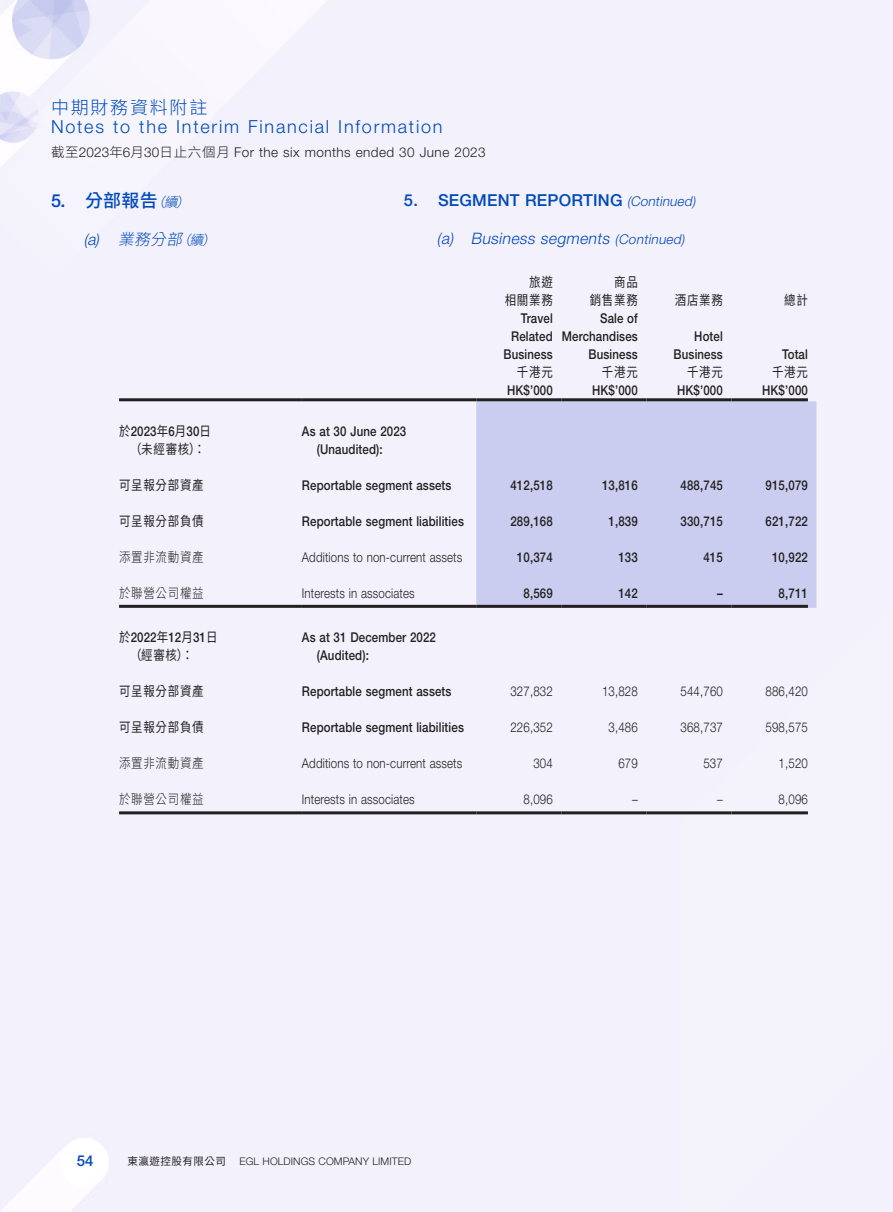
<style>
.page{position:relative;width:893px;height:1212px;background:#fff}
.page>*{position:absolute;margin:0;border:0;box-sizing:border-box;transform-origin:0 0}
.t1{font:300 18px "Helvetica Neue LT Std";letter-spacing:.1em;color:#004aba}
.C_Heading_1{font:500 18px "Source Han Sans TC";color:#004aba}
.t2{font:300 18px "Source Han Sans TC";letter-spacing:.1em;color:#004aba}
.Heading_1{font:500 16.5px "Helvetica Neue LT Std";letter-spacing:.015em;color:#004aba}
.Heading_2{font:italic 300 15.75px "Helvetica Neue LT Std";color:#004aba}
.C_Heading_2{font:italic 300 15.75px "Source Han Sans TC";color:#004aba}
.t3{font:500 15px "Helvetica Neue LT Std";color:#004aba}
.C_Body_Text{font:500 13.5px/18px "Helvetica Neue LT Std";letter-spacing:.015em;color:#231f20;scale:.85 1}
.C_Body_Text-2{font:300 13.5px "Helvetica Neue LT Std";letter-spacing:.015em;color:#231f20;scale:.85 1}
.C_Body_Text-3{font:13.5px/18px "Source Han Sans TC";letter-spacing:.065em;color:#231f20;text-align:center;scale:.85 1}
.C_Body_Text-4{font:300 13.5px "Helvetica Neue LT Std";letter-spacing:.035em;color:#231f20}
.C_Body_Text-5{font:300 13.5px "Source Han Sans TC";letter-spacing:.065em;color:#231f20;scale:.85 1}
.t4{font:300 10.5px "Helvetica Neue LT Std";letter-spacing:.005em;color:#231f20}
.t5{font:10.5px "Source Han Sans TC";letter-spacing:.05em;color:#231f20}
.s1{font-family:"Source Han Sans TC"}
.s2{font-family:"Helvetica Neue LT Std"}
.s3{font-weight:300;font-style:italic;font-size:13.5px}
.s4{font-size:13.5px}
.s5{font-family:"Helvetica Neue LT Std";font-weight:500}
</style>
<div class="page">
<div style="left:476px;top:401px;width:340px;height:207px;background:#cacdef"></div>
<hr style="left:119px;top:398px;width:183px;height:3px;background:#231f20">
<hr style="left:302px;top:398px;width:174px;height:3px;background:#231f20">
<hr style="left:476px;top:398px;width:85px;height:3px;background:#231f20">
<hr style="left:561px;top:398px;width:85px;height:3px;background:#231f20">
<hr style="left:646px;top:398px;width:85px;height:3px;background:#231f20">
<hr style="left:731px;top:398px;width:77px;height:3px;background:#231f20">
<hr style="left:119px;top:605px;width:183px;height:3px;background:#231f20">
<hr style="left:302px;top:605px;width:174px;height:3px;background:#231f20">
<hr style="left:476px;top:605px;width:85px;height:3px;background:#231f20">
<hr style="left:561px;top:605px;width:85px;height:3px;background:#231f20">
<hr style="left:646px;top:605px;width:85px;height:3px;background:#231f20">
<hr style="left:731px;top:605px;width:77px;height:3px;background:#231f20">
<hr style="left:119px;top:811px;width:183px;height:3px;background:#231f20">
<hr style="left:302px;top:811px;width:174px;height:3px;background:#231f20">
<hr style="left:476px;top:811px;width:85px;height:3px;background:#231f20">
<hr style="left:561px;top:811px;width:85px;height:3px;background:#231f20">
<hr style="left:646px;top:811px;width:85px;height:3px;background:#231f20">
<hr style="left:731px;top:811px;width:77px;height:3px;background:#231f20">
<h1 class="t2" style="left:51px;top:97px;width:158px">中期財務資料附註</h1>
<h1 class="t1" style="left:51px;top:116px;width:393px">Notes to the Interim Financial Information</h1>
<p class="C_Body_Text-4" style="left:51px;top:144px;width:436px"><span class="s1">截至</span>2023<span class="s1">年</span>6<span class="s1">月</span>30<span class="s1">日止六個月</span> For the six months ended 30 June 2023</p>
<p class="C_Heading_1" style="left:51px;top:190px;width:147px"><span class="s2">5.</span> 分部報告<span class="s3">（續）</span></p>
<p class="C_Heading_2" style="left:84px;top:231px;width:140px"><span class="s2">(a)</span> 業務分部<span class="s4">（續）</span></p>
<p class="Heading_1" style="left:404px;top:190px;width:293px">5. SEGMENT REPORTING <span class="s3">(Continued)</span></p>
<p class="Heading_2" style="left:437px;top:229px;width:249px">(a) Business segments <span class="s4">(Continued)</span></p>
<p class="C_Body_Text-3" style="left:529px;top:273px;width:29px">旅遊</p>
<p class="C_Body_Text-3" style="left:505px;top:291px;width:58px">相關業務</p>
<p class="C_Body_Text-3" style="left:614px;top:273px;width:29px">商品</p>
<p class="C_Body_Text-3" style="left:590px;top:291px;width:58px">銷售業務</p>
<p class="C_Body_Text-3" style="left:675px;top:291px;width:58px">酒店業務</p>
<p class="C_Body_Text-3" style="left:784px;top:291px;width:29px">總計</p>
<p class="C_Body_Text" style="left:521px;top:309px;width:39px">Travel</p>
<p class="C_Body_Text" style="left:511px;top:327px;width:51px">Related</p>
<p class="C_Body_Text" style="left:503px;top:345px;width:60px">Business</p>
<p class="C_Body_Text" style="left:600px;top:309px;width:46px">Sale of</p>
<p class="C_Body_Text" style="left:562px;top:327px;width:91px">Merchandises</p>
<p class="C_Body_Text" style="left:589px;top:345px;width:60px">Business</p>
<p class="C_Body_Text" style="left:694px;top:327px;width:35px">Hotel</p>
<p class="C_Body_Text" style="left:674px;top:345px;width:60px">Business</p>
<p class="C_Body_Text" style="left:782px;top:345px;width:32px">Total</p>
<p class="C_Body_Text-3" style="left:517px;top:363px;width:44px">千港元</p>
<p class="C_Body_Text-3" style="left:602px;top:363px;width:44px">千港元</p>
<p class="C_Body_Text-3" style="left:687px;top:363px;width:44px">千港元</p>
<p class="C_Body_Text-3" style="left:772px;top:363px;width:44px">千港元</p>
<p class="C_Body_Text" style="left:507px;top:381px;width:55px">HK$’000</p>
<p class="C_Body_Text" style="left:592px;top:381px;width:55px">HK$’000</p>
<p class="C_Body_Text" style="left:677px;top:381px;width:55px">HK$’000</p>
<p class="C_Body_Text" style="left:762px;top:381px;width:55px">HK$’000</p>
<p class="C_Body_Text-3" style="left:119px;top:422px;width:110px">於<span class="s5">2023</span>年<span class="s5">6</span>月<span class="s5">30</span>日（未經審核）：</p>
<p class="C_Body_Text" style="left:317px;top:422px;width:107px;text-indent:-15px">As at 30 June 2023 (Unaudited):</p>
<p class="C_Body_Text-3" style="left:119px;top:476px;width:101px">可呈報分部資產</p>
<p class="C_Body_Text" style="left:302px;top:476px;width:178px">Reportable segment assets</p>
<p class="C_Body_Text" style="left:510px;top:476px;width:51px">412,518</p>
<p class="C_Body_Text" style="left:602px;top:476px;width:44px">13,816</p>
<p class="C_Body_Text" style="left:680px;top:476px;width:51px">488,745</p>
<p class="C_Body_Text" style="left:766px;top:476px;width:51px">915,079</p>
<p class="C_Body_Text-3" style="left:119px;top:512px;width:101px">可呈報分部負債</p>
<p class="C_Body_Text" style="left:302px;top:512px;width:192px">Reportable segment liabilities</p>
<p class="C_Body_Text" style="left:510px;top:512px;width:51px">289,168</p>
<p class="C_Body_Text" style="left:608px;top:512px;width:36px">1,839</p>
<p class="C_Body_Text" style="left:680px;top:512px;width:51px">330,715</p>
<p class="C_Body_Text" style="left:766px;top:512px;width:51px">621,722</p>
<p class="C_Body_Text-5" style="left:119px;top:549px;width:101px">添置非流動資產</p>
<p class="C_Body_Text-2" style="left:302px;top:549px;width:190px">Additions to non-current assets</p>
<p class="C_Body_Text" style="left:517px;top:548px;width:44px">10,374</p>
<p class="C_Body_Text" style="left:618px;top:548px;width:24px">133</p>
<p class="C_Body_Text" style="left:703px;top:548px;width:24px">415</p>
<p class="C_Body_Text" style="left:772px;top:548px;width:44px">10,922</p>
<p class="C_Body_Text-5" style="left:119px;top:585px;width:101px">於聯營公司權益</p>
<p class="C_Body_Text-2" style="left:302px;top:585px;width:134px">Interests in associates</p>
<p class="C_Body_Text" style="left:523px;top:584px;width:36px">8,569</p>
<p class="C_Body_Text" style="left:618px;top:584px;width:24px">142</p>
<p class="C_Body_Text" style="left:717px;top:584px;width:8px">–</p>
<p class="C_Body_Text" style="left:779px;top:584px;width:36px">8,711</p>
<p class="C_Body_Text-3" style="left:130px;top:628px;width:105px;text-align:left;text-indent:-11px">於<span class="s5">2022</span>年<span class="s5">12</span>月<span class="s5">31</span>日（經審核）：</p>
<p class="C_Body_Text" style="left:317px;top:628px;width:142px;text-indent:-15px">As at 31 December 2022 (Audited):</p>
<p class="C_Body_Text-3" style="left:119px;top:682px;width:101px">可呈報分部資產</p>
<p class="C_Body_Text" style="left:302px;top:682px;width:178px">Reportable segment assets</p>
<p class="C_Body_Text-2" style="left:510px;top:683px;width:51px">327,832</p>
<p class="C_Body_Text-2" style="left:602px;top:683px;width:44px">13,828</p>
<p class="C_Body_Text-2" style="left:680px;top:683px;width:51px">544,760</p>
<p class="C_Body_Text-2" style="left:766px;top:683px;width:51px">886,420</p>
<p class="C_Body_Text-3" style="left:119px;top:718px;width:101px">可呈報分部負債</p>
<p class="C_Body_Text" style="left:302px;top:718px;width:192px">Reportable segment liabilities</p>
<p class="C_Body_Text-2" style="left:510px;top:719px;width:51px">226,352</p>
<p class="C_Body_Text-2" style="left:608px;top:719px;width:36px">3,486</p>
<p class="C_Body_Text-2" style="left:680px;top:719px;width:51px">368,737</p>
<p class="C_Body_Text-2" style="left:766px;top:719px;width:51px">598,575</p>
<p class="C_Body_Text-5" style="left:119px;top:756px;width:101px">添置非流動資產</p>
<p class="C_Body_Text-2" style="left:302px;top:755px;width:190px">Additions to non-current assets</p>
<p class="C_Body_Text-2" style="left:533px;top:755px;width:24px">304</p>
<p class="C_Body_Text-2" style="left:618px;top:755px;width:24px">679</p>
<p class="C_Body_Text-2" style="left:703px;top:755px;width:24px">537</p>
<p class="C_Body_Text-2" style="left:779px;top:755px;width:36px">1,520</p>
<p class="C_Body_Text-5" style="left:119px;top:792px;width:101px">於聯營公司權益</p>
<p class="C_Body_Text-2" style="left:302px;top:791px;width:134px">Interests in associates</p>
<p class="C_Body_Text-2" style="left:523px;top:791px;width:36px">8,096</p>
<p class="C_Body_Text-2" style="left:632px;top:791px;width:8px">–</p>
<p class="C_Body_Text-2" style="left:717px;top:791px;width:8px">–</p>
<p class="C_Body_Text-2" style="left:779px;top:791px;width:36px">8,096</p>
<p class="t3" style="left:77px;top:1151px;width:18px">54</p>
<p class="t5" style="left:128px;top:1156px;width:100px">東瀛遊控股有限公司</p>
<p class="t4" style="left:239px;top:1155px;width:173px">EGL HOLDINGS COMPANY LIMITED</p>
</div>
